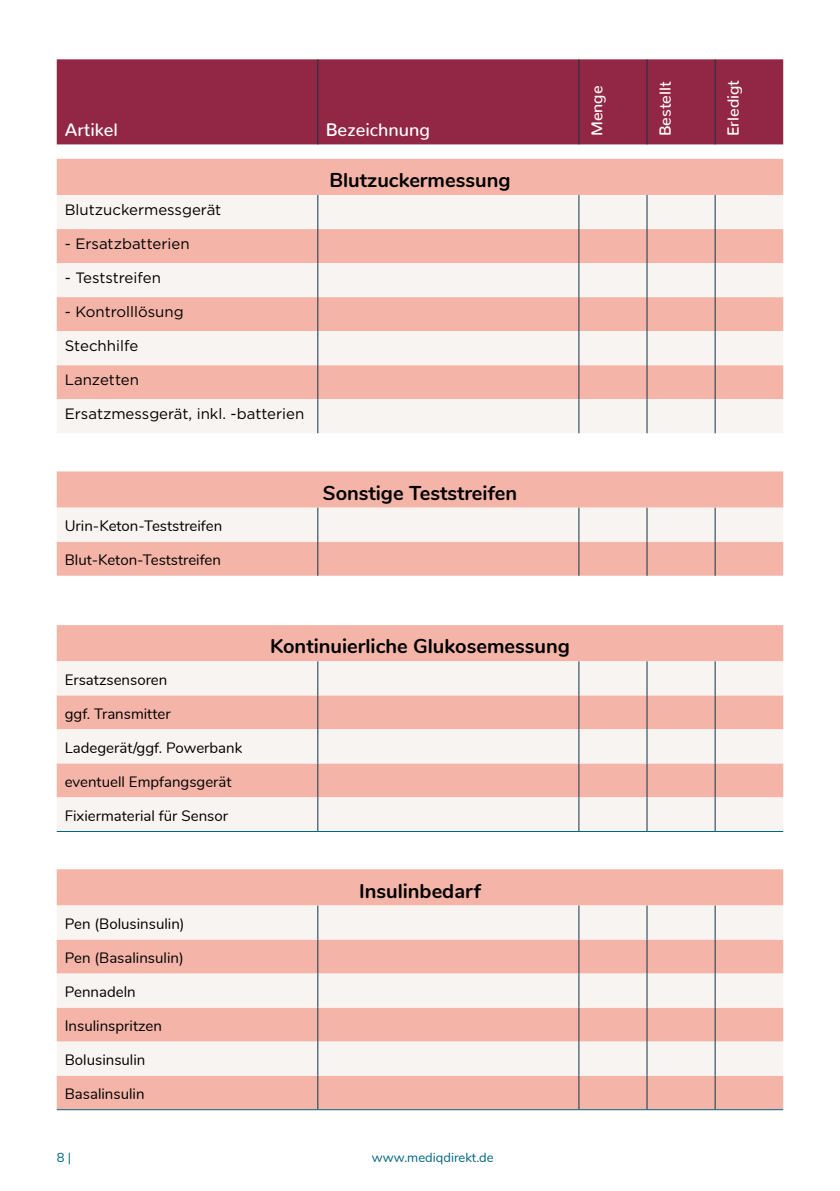
<style>
.page{position:relative;width:840px;height:1191px;background:#fff}
.page>*{position:absolute;margin:0;border:0;box-sizing:border-box;transform-origin:0 0}
.t1{font:700 20px "Nunito";color:#000}
.t2{font:500 18px "Nunito";color:#fff}
.t3{font:500 16px "Nunito";color:#fff}
.t4{font:15px "Nunito";color:#000}
.t5{font:15px "Gotham";color:#000}
.t6{font:13px "Nunito";color:#006680}
</style>
<div class="page">
<div style="left:57px;top:471px;width:725px;height:105px;background:#f4b5a8"></div>
<div style="left:57px;top:507px;width:725px;height:35px;background:#f8f4f1"></div>
<hr style="left:317px;top:507px;width:1px;height:35px;background:#143344">
<hr style="left:578px;top:507px;width:1px;height:35px;background:#143344">
<hr style="left:646px;top:507px;width:1px;height:35px;background:#143344">
<hr style="left:714px;top:507px;width:1px;height:35px;background:#143344">
<hr style="left:317px;top:542px;width:1px;height:34px;background:#143344">
<hr style="left:578px;top:542px;width:1px;height:34px;background:#143344">
<hr style="left:646px;top:542px;width:1px;height:34px;background:#143344">
<hr style="left:714px;top:542px;width:1px;height:34px;background:#143344">
<div style="left:57px;top:625px;width:725px;height:36px;background:#f4b5a8"></div>
<svg style="left:57px;top:661px;width:725px;height:170px;fill:#f8f4f1"></svg>
<hr style="left:317px;top:661px;width:1px;height:34px;background:#143344">
<hr style="left:578px;top:661px;width:1px;height:34px;background:#143344">
<hr style="left:646px;top:661px;width:1px;height:34px;background:#143344">
<hr style="left:714px;top:661px;width:1px;height:34px;background:#143344">
<hr style="left:317px;top:695px;width:1px;height:34px;background:#143344">
<hr style="left:578px;top:695px;width:1px;height:34px;background:#143344">
<hr style="left:646px;top:695px;width:1px;height:34px;background:#143344">
<hr style="left:714px;top:695px;width:1px;height:34px;background:#143344">
<hr style="left:317px;top:729px;width:1px;height:34px;background:#143344">
<hr style="left:578px;top:729px;width:1px;height:34px;background:#143344">
<hr style="left:646px;top:729px;width:1px;height:34px;background:#143344">
<hr style="left:714px;top:729px;width:1px;height:34px;background:#143344">
<hr style="left:317px;top:763px;width:1px;height:34px;background:#143344">
<hr style="left:578px;top:763px;width:1px;height:34px;background:#143344">
<hr style="left:646px;top:763px;width:1px;height:34px;background:#143344">
<hr style="left:714px;top:763px;width:1px;height:34px;background:#143344">
<hr style="left:317px;top:797px;width:1px;height:34px;background:#143344">
<hr style="left:578px;top:797px;width:1px;height:34px;background:#143344">
<hr style="left:646px;top:797px;width:1px;height:34px;background:#143344">
<hr style="left:714px;top:797px;width:1px;height:34px;background:#143344">
<hr style="left:57px;top:831px;width:260px;height:1px;background:#006680">
<hr style="left:317px;top:831px;width:261px;height:1px;background:#006680">
<hr style="left:578px;top:831px;width:68px;height:1px;background:#006680">
<hr style="left:646px;top:831px;width:68px;height:1px;background:#006680">
<hr style="left:714px;top:831px;width:68px;height:1px;background:#006680">
<div style="left:57px;top:159px;width:725px;height:36px;background:#f4b5a8"></div>
<svg style="left:57px;top:195px;width:725px;height:238px;fill:#f8f4f1"></svg>
<hr style="left:317px;top:195px;width:1px;height:34px;background:#143344">
<hr style="left:578px;top:195px;width:1px;height:34px;background:#143344">
<hr style="left:646px;top:195px;width:1px;height:34px;background:#143344">
<hr style="left:714px;top:195px;width:1px;height:34px;background:#143344">
<hr style="left:317px;top:229px;width:1px;height:34px;background:#143344">
<hr style="left:578px;top:229px;width:1px;height:34px;background:#143344">
<hr style="left:646px;top:229px;width:1px;height:34px;background:#143344">
<hr style="left:714px;top:229px;width:1px;height:34px;background:#143344">
<hr style="left:317px;top:263px;width:1px;height:34px;background:#143344">
<hr style="left:578px;top:263px;width:1px;height:34px;background:#143344">
<hr style="left:646px;top:263px;width:1px;height:34px;background:#143344">
<hr style="left:714px;top:263px;width:1px;height:34px;background:#143344">
<hr style="left:317px;top:297px;width:1px;height:34px;background:#143344">
<hr style="left:578px;top:297px;width:1px;height:34px;background:#143344">
<hr style="left:646px;top:297px;width:1px;height:34px;background:#143344">
<hr style="left:714px;top:297px;width:1px;height:34px;background:#143344">
<hr style="left:317px;top:331px;width:1px;height:34px;background:#143344">
<hr style="left:578px;top:331px;width:1px;height:34px;background:#143344">
<hr style="left:646px;top:331px;width:1px;height:34px;background:#143344">
<hr style="left:714px;top:331px;width:1px;height:34px;background:#143344">
<hr style="left:317px;top:365px;width:1px;height:34px;background:#143344">
<hr style="left:578px;top:365px;width:1px;height:34px;background:#143344">
<hr style="left:646px;top:365px;width:1px;height:34px;background:#143344">
<hr style="left:714px;top:365px;width:1px;height:34px;background:#143344">
<hr style="left:317px;top:399px;width:1px;height:34px;background:#143344">
<hr style="left:578px;top:399px;width:1px;height:34px;background:#143344">
<hr style="left:646px;top:399px;width:1px;height:34px;background:#143344">
<hr style="left:714px;top:399px;width:1px;height:34px;background:#143344">
<div style="left:57px;top:59px;width:725px;height:85px;background:#922745"></div>
<hr style="left:317px;top:59px;width:1px;height:85px;background:#143344">
<hr style="left:578px;top:59px;width:1px;height:85px;background:#143344">
<hr style="left:646px;top:59px;width:1px;height:85px;background:#143344">
<hr style="left:714px;top:59px;width:1px;height:85px;background:#143344">
<div style="left:57px;top:869px;width:725px;height:240px;background:#f4b5a8"></div>
<svg style="left:57px;top:905px;width:725px;height:170px;fill:#f8f4f1"></svg>
<hr style="left:317px;top:905px;width:1px;height:34px;background:#143344">
<hr style="left:578px;top:905px;width:1px;height:34px;background:#143344">
<hr style="left:646px;top:905px;width:1px;height:34px;background:#143344">
<hr style="left:714px;top:905px;width:1px;height:34px;background:#143344">
<hr style="left:317px;top:939px;width:1px;height:34px;background:#143344">
<hr style="left:578px;top:939px;width:1px;height:34px;background:#143344">
<hr style="left:646px;top:939px;width:1px;height:34px;background:#143344">
<hr style="left:714px;top:939px;width:1px;height:34px;background:#143344">
<hr style="left:317px;top:973px;width:1px;height:34px;background:#143344">
<hr style="left:578px;top:973px;width:1px;height:34px;background:#143344">
<hr style="left:646px;top:973px;width:1px;height:34px;background:#143344">
<hr style="left:714px;top:973px;width:1px;height:34px;background:#143344">
<hr style="left:317px;top:1007px;width:1px;height:34px;background:#143344">
<hr style="left:578px;top:1007px;width:1px;height:34px;background:#143344">
<hr style="left:646px;top:1007px;width:1px;height:34px;background:#143344">
<hr style="left:714px;top:1007px;width:1px;height:34px;background:#143344">
<hr style="left:317px;top:1041px;width:1px;height:34px;background:#143344">
<hr style="left:578px;top:1041px;width:1px;height:34px;background:#143344">
<hr style="left:646px;top:1041px;width:1px;height:34px;background:#143344">
<hr style="left:714px;top:1041px;width:1px;height:34px;background:#143344">
<hr style="left:317px;top:1075px;width:1px;height:34px;background:#143344">
<hr style="left:578px;top:1075px;width:1px;height:34px;background:#143344">
<hr style="left:646px;top:1075px;width:1px;height:34px;background:#143344">
<hr style="left:714px;top:1075px;width:1px;height:34px;background:#143344">
<hr style="left:57px;top:1109px;width:260px;height:1px;background:#006680">
<hr style="left:317px;top:1109px;width:261px;height:1px;background:#006680">
<hr style="left:578px;top:1109px;width:68px;height:1px;background:#006680">
<hr style="left:646px;top:1109px;width:68px;height:1px;background:#006680">
<hr style="left:714px;top:1109px;width:68px;height:1px;background:#006680">
<p class="t2" style="left:65px;top:114px;width:55px">Artikel</p>
<p class="t2" style="left:325px;top:114px;width:105px">Bezeichnung</p>
<p class="t5" style="left:65px;top:200px;width:158px">Blutzuckermessgerät</p>
<p class="t5" style="left:65px;top:234px;width:126px">- Ersatzbatterien</p>
<p class="t5" style="left:65px;top:268px;width:98px">- Teststreifen</p>
<p class="t5" style="left:65px;top:302px;width:120px">- Kontrolllösung</p>
<p class="t5" style="left:65px;top:336px;width:75px">Stechhilfe</p>
<p class="t5" style="left:65px;top:370px;width:76px">Lanzetten</p>
<p class="t5" style="left:65px;top:404px;width:241px">Ersatzmessgerät, inkl. -batterien</p>
<h1 class="t1" style="left:329px;top:165px;width:183px">Blutzuckermessung</h1>
<p class="t4" style="left:65px;top:514px;width:159px">Urin-Keton-Teststreifen</p>
<p class="t4" style="left:65px;top:548px;width:158px">Blut-Keton-Teststreifen</p>
<h1 class="t1" style="left:323px;top:478px;width:195px">Sonstige Teststreifen</h1>
<p class="t3" style="left:582px;top:136px;width:52px;rotate:-90deg">Menge</p>
<p class="t3" style="left:650px;top:136px;width:57px;rotate:-90deg">Bestellt</p>
<p class="t3" style="left:718px;top:136px;width:58px;rotate:-90deg">Erledigt</p>
<p class="t4" style="left:65px;top:668px;width:104px">Ersatzsensoren</p>
<p class="t4" style="left:65px;top:702px;width:107px">ggf. Transmitter</p>
<p class="t4" style="left:65px;top:736px;width:179px">Ladegerät/ggf. Powerbank</p>
<p class="t4" style="left:65px;top:770px;width:168px">eventuell Empfangsgerät</p>
<p class="t4" style="left:65px;top:804px;width:165px">Fixiermaterial für Sensor</p>
<p class="t4" style="left:65px;top:912px;width:121px">Pen (Bolusinsulin)</p>
<p class="t4" style="left:65px;top:946px;width:120px">Pen (Basalinsulin)</p>
<p class="t4" style="left:65px;top:980px;width:72px">Pennadeln</p>
<p class="t4" style="left:65px;top:1014px;width:99px">Insulinspritzen</p>
<p class="t4" style="left:65px;top:1048px;width:82px">Bolusinsulin</p>
<p class="t4" style="left:65px;top:1082px;width:81px">Basalinsulin</p>
<h1 class="t1" style="left:270px;top:631px;width:301px">Kontinuierliche Glukosemessung</h1>
<h1 class="t1" style="left:359px;top:875px;width:123px">Insulinbedarf</h1>
<p class="t6" style="left:57px;top:1148px;width:16px">8 |</p>
<p class="t6" style="left:372px;top:1148px;width:123px">www.mediqdirekt.de</p>
</div>
